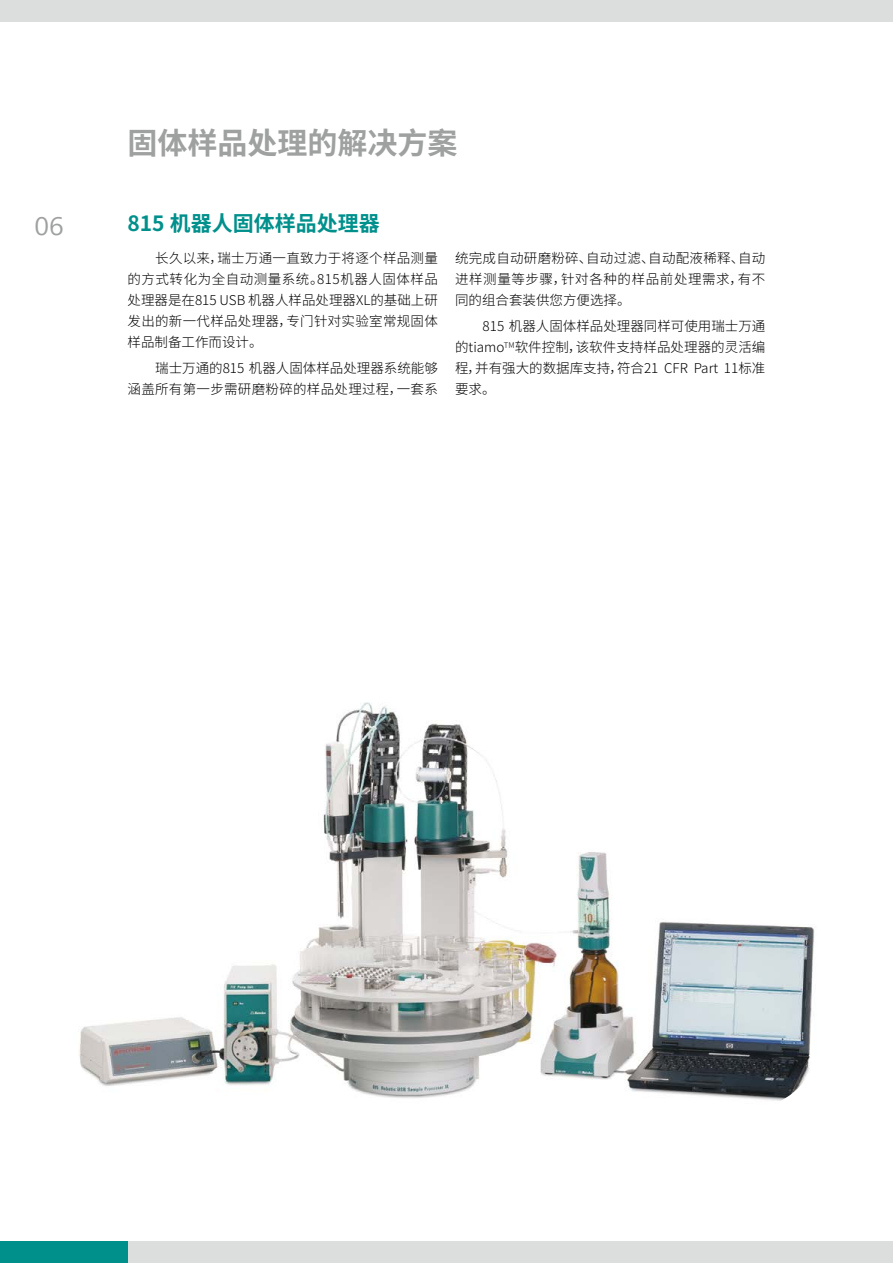
<style>
.page{position:relative;width:893px;height:1263px;background:#fff}
.page>*{position:absolute;margin:0;border:0;box-sizing:border-box;transform-origin:0 0}
.t1{font:700 30px "Source Han Sans SC";color:#9fa0a0}
.t2{font:27px "Frutiger Next LT";color:#9fa0a0}
.t3{font:700 21px "Source Han Sans SC";color:#00908c}
.t4{font:300 13.5px/21px "Source Han Sans SC";letter-spacing:.005em;color:#000;text-align:justify}
</style>
<div class="page">
<div style="left:0;top:1242px;width:893px;height:21px;background:#dcdddd"></div>
<div style="left:0;top:0;width:893px;height:21px;background:#dcdddd"></div>
<div style="left:0;top:1242px;width:128px;height:21px;background:#00908c"></div>
<img style="left:79px;top:702px;width:736px;height:399px">
<h2 class="t2" style="left:35px;top:211px;width:31px">06</h2>
<h1 class="t1" style="left:128px;top:126px;width:331px">固体样品处理的解决方案</h1>
<h3 class="t3" style="left:128px;top:212px;width:254px">815 机器人固体样品处理器</h3>
<p class="t4" style="left:128px;top:248px;width:312px;text-indent:28px">长久以来，瑞士万通一直致力于将逐个样品测量的方式转化为全自动测量系统。815机器人固体样品处理器是在815 USB 机器人样品处理器XL的基础上研发出的新一代样品处理器，专门针对实验室常规固体样品制备工作而设计。</p>
<p class="t4" style="left:128px;top:358px;width:312px;text-align:right">瑞士万通的815 机器人固体样品处理器系统能够<br>涵盖所有第一步需研磨粉碎的样品处理过程，一套系</p>
<p class="t4" style="left:455px;top:248px;width:312px">统完成自动研磨粉碎、自动过滤、自动配液稀释、自动进样测量等步骤，针对各种的样品前处理需求，有不同的组合套装供您方便选择。</p>
<p class="t4" style="left:455px;top:316px;width:312px;text-indent:28px">815 机器人固体样品处理器同样可使用瑞士万通的tiamo<sup>TM</sup>软件控制，该软件支持样品处理器的灵活编程，并有强大的数据库支持，符合21 CFR Part 11标准要求。</p>
</div>
